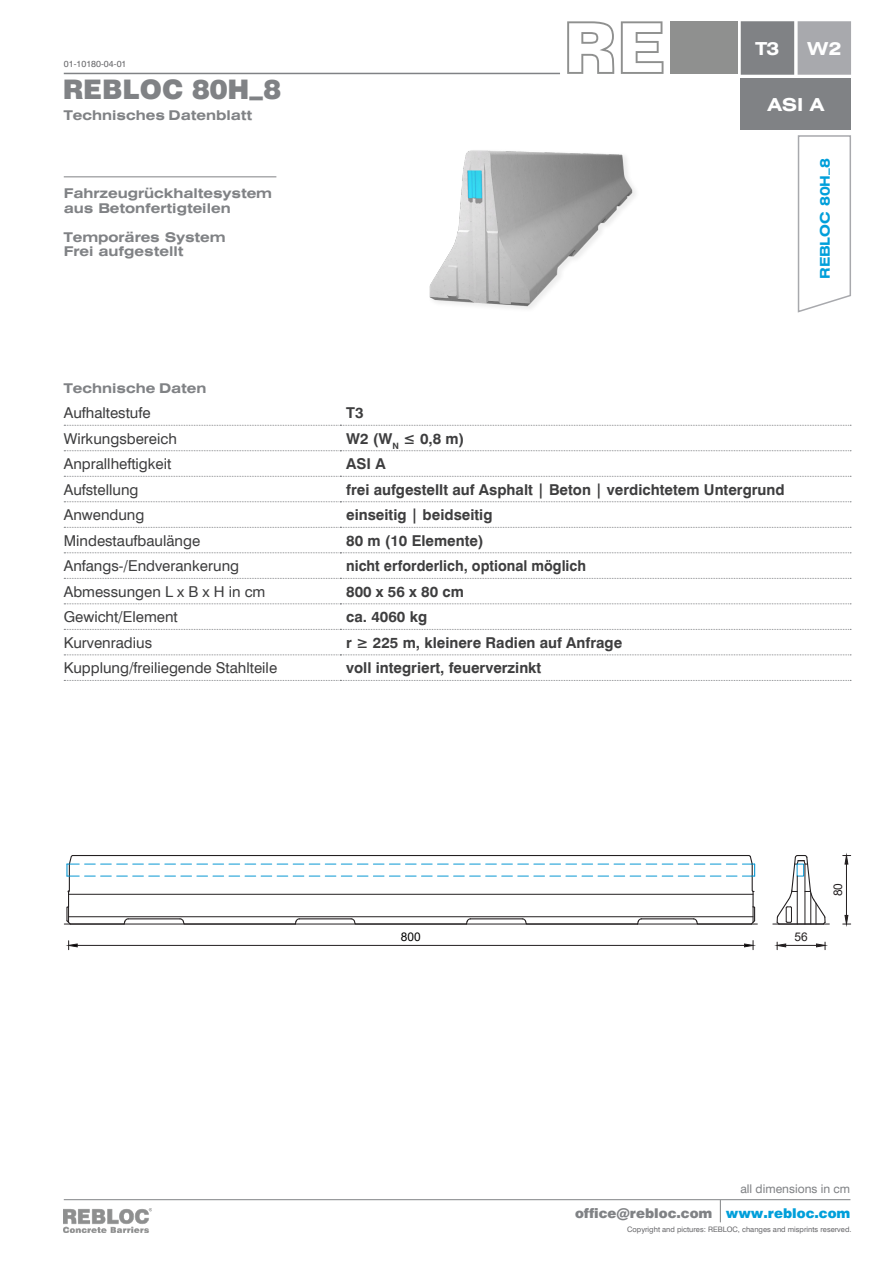
<style>
.page{position:relative;width:893px;height:1263px;background:#fff}
.page>*{position:absolute;margin:0;border:0;box-sizing:border-box;transform-origin:0 0}
.t1{font:900 27px "Swiss 721 BT";color:#808285}
.t2{font:700 expanded 18px "Swiss 721 BT";color:#fff}
.t3{font:700 15px "Swiss 721 BT";color:#3e3e3f}
.t4{font:15px "Swiss 721 BT";color:#3e3e3f}
.t5{font:700 15px "Swiss 721 BT";color:#3e3e3f;scale:.96 1}
.t6{font:700 expanded 13.5px "Swiss 721 BT";color:#808285}
.t7{font:900 13.5px "Swiss 721 BT";color:#808285}
.t8{font:700 expanded 13.5px "Swiss 721 BT";color:#009fda}
.t9{font:12px "Swiss 721 BT";color:#808285}
.t10{font:12px "Arial";color:#231f20}
.t11{font:12px "Arial";color:#000}
.t12{font:9px "Swiss 721 BT";color:#67676a}
.t13{font:7.5px "Swiss 721 BT";color:#67676a}
.s1{color:#009fda}
</style>
<div class="page">
<hr style="left:64px;top:1199px;width:786px;height:1px;background:#808285">
<svg style="left:720px;top:1200px;width:1px;height:22px"></svg>
<img style="left:64px;top:1208px;width:87px;height:24px">
<div style="left:734px;top:1178px;width:122px;height:22px;background:#fff"></div>
<hr style="left:64px;top:924px;width:693px;height:1px;background:#231f20">
<hr style="left:773px;top:924px;width:56px;height:1px;background:#231f20">
<hr style="left:77px;top:945px;width:667px;height:1px;background:#231f20">
<svg style="left:68px;top:941px;width:10px;height:9px"></svg>
<svg style="left:744px;top:940px;width:10px;height:10px"></svg>
<hr style="left:786px;top:945px;width:30px;height:1px;background:#231f20">
<svg style="left:776px;top:942px;width:10px;height:8px"></svg>
<svg style="left:816px;top:942px;width:10px;height:8px"></svg>
<hr style="left:846px;top:864px;width:1px;height:51px;background:#231f20">
<svg style="left:843px;top:915px;width:8px;height:10px"></svg>
<svg style="left:843px;top:855px;width:8px;height:10px"></svg>
<svg style="left:776px;top:855px;width:51px;height:70px"></svg>
<div style="left:797px;top:864px;width:7px;height:12px;border:1px solid #0897d3"></div>
<hr style="left:805px;top:864px;width:1px;height:60px;background:#231f20">
<hr style="left:797px;top:876px;width:1px;height:48px;background:#231f20">
<svg style="left:65px;top:855px;width:691px;height:70px"></svg>
<svg style="left:64px;top:425px;width:787px;height:1px"></svg>
<svg style="left:64px;top:450px;width:787px;height:1px"></svg>
<svg style="left:64px;top:476px;width:787px;height:1px"></svg>
<svg style="left:64px;top:501px;width:787px;height:1px"></svg>
<svg style="left:64px;top:527px;width:787px;height:1px"></svg>
<svg style="left:64px;top:552px;width:787px;height:1px"></svg>
<svg style="left:64px;top:578px;width:787px;height:1px"></svg>
<svg style="left:64px;top:603px;width:787px;height:1px"></svg>
<svg style="left:64px;top:629px;width:787px;height:1px"></svg>
<svg style="left:64px;top:654px;width:787px;height:1px"></svg>
<svg style="left:64px;top:680px;width:787px;height:1px"></svg>
<img style="left:429px;top:150px;width:207px;height:159px">
<hr style="left:64px;top:73px;width:496px;height:1px;background:#808285">
<div style="left:670px;top:21px;width:67px;height:53px;background:#8f908f"></div>
<svg style="left:621px;top:21px;width:42px;height:53px"></svg>
<svg style="left:567px;top:21px;width:47px;height:53px"></svg>
<div style="left:741px;top:22px;width:52px;height:52px;background:#808285"></div>
<div style="left:741px;top:21px;width:53px;height:54px;border:2px solid #808285"></div>
<div style="left:798px;top:22px;width:52px;height:52px;background:#a8a9ad"></div>
<div style="left:798px;top:21px;width:53px;height:54px;border:2px solid #a8a9ad"></div>
<div style="left:741px;top:79px;width:110px;height:51px;background:#808285"></div>
<hr style="left:64px;top:176px;width:212px;height:1px;background:#808285">
<svg style="left:797px;top:135px;width:54px;height:178px"></svg>
<p class="t12" style="left:64px;top:58px;width:64px">01-10180-04-01</p>
<p class="t1" style="left:63px;top:73px;width:220px">REBLOC 80H_8</p>
<p class="t6" style="left:64px;top:107px;width:190px">Technisches Datenblatt</p>
<p class="t6" style="left:64px;top:185px;width:210px">Fahrzeugrückhaltesystem</p>
<p class="t6" style="left:64px;top:200px;width:168px">aus Betonfertigteilen</p>
<p class="t6" style="left:64px;top:229px;width:163px">Temporäres System</p>
<p class="t6" style="left:64px;top:243px;width:121px">Frei aufgestellt</p>
<p class="t6" style="left:64px;top:380px;width:144px">Technische Daten</p>
<p class="t2" style="left:755px;top:38px;width:26px">T3</p>
<p class="t2" style="left:807px;top:38px;width:35px">W2</p>
<p class="t2" style="left:768px;top:94px;width:58px">ASI A</p>
<p class="t8" style="left:817px;top:279px;width:122px;rotate:-90deg">REBLOC 80H_8</p>
<p class="t4" style="left:64px;top:404px;width:88px">Aufhaltestufe</p>
<p class="t3" style="left:346px;top:404px;width:19px">T3</p>
<p class="t4" style="left:64px;top:429px;width:115px">Wirkungsbereich</p>
<p class="t3" style="left:346px;top:429px;width:120px">W2 (W<sub>N</sub> ≤ 0,8 m)</p>
<p class="t4" style="left:64px;top:455px;width:109px">Anprallheftigkeit</p>
<p class="t3" style="left:346px;top:455px;width:41px">ASI A</p>
<p class="t4" style="left:64px;top:480px;width:76px">Aufstellung</p>
<p class="t3" style="left:346px;top:480px;width:440px">frei aufgestellt auf Asphalt | Beton | verdichtetem Untergrund</p>
<p class="t4" style="left:64px;top:506px;width:82px">Anwendung</p>
<p class="t3" style="left:346px;top:506px;width:148px">einseitig | beidseitig</p>
<p class="t4" style="left:64px;top:531px;width:138px">Mindestaufbaulänge</p>
<p class="t3" style="left:346px;top:531px;width:139px">80 m (10 Elemente)</p>
<p class="t4" style="left:64px;top:557px;width:177px">Anfangs-/Endverankerung</p>
<p class="t5" style="left:346px;top:557px;width:251px">nicht erforderlich, optional möglich</p>
<p class="t4" style="left:64px;top:582px;width:203px">Abmessungen L x B x H in cm</p>
<p class="t3" style="left:346px;top:582px;width:119px">800 x 56 x 80 cm</p>
<p class="t4" style="left:64px;top:608px;width:116px">Gewicht/Element</p>
<p class="t3" style="left:346px;top:608px;width:82px">ca. 4060 kg</p>
<p class="t4" style="left:64px;top:633px;width:90px">Kurvenradius</p>
<p class="t3" style="left:346px;top:633px;width:278px">r ≥ 225 m, kleinere Radien auf Anfrage</p>
<p class="t4" style="left:64px;top:659px;width:215px">Kupplung/freiliegende Stahlteile</p>
<p class="t3" style="left:346px;top:659px;width:197px">voll integriert, feuerverzinkt</p>
<p class="t11" style="left:401px;top:928px;width:21px">800</p>
<p class="t10" style="left:794px;top:928px;width:15px">56</p>
<p class="t10" style="left:829px;top:896px;width:15px;rotate:-90deg">80</p>
<p class="t9" style="left:740px;top:1182px;width:111px">all dimensions in cm</p>
<p class="t7" style="left:575px;top:1205px;width:277px">office@rebloc.com <span class="s1">www.rebloc.com</span></p>
<p class="t13" style="left:627px;top:1225px;width:226px">Copyright and pictures: REBLOC, changes and misprints reserved.</p>
</div>
